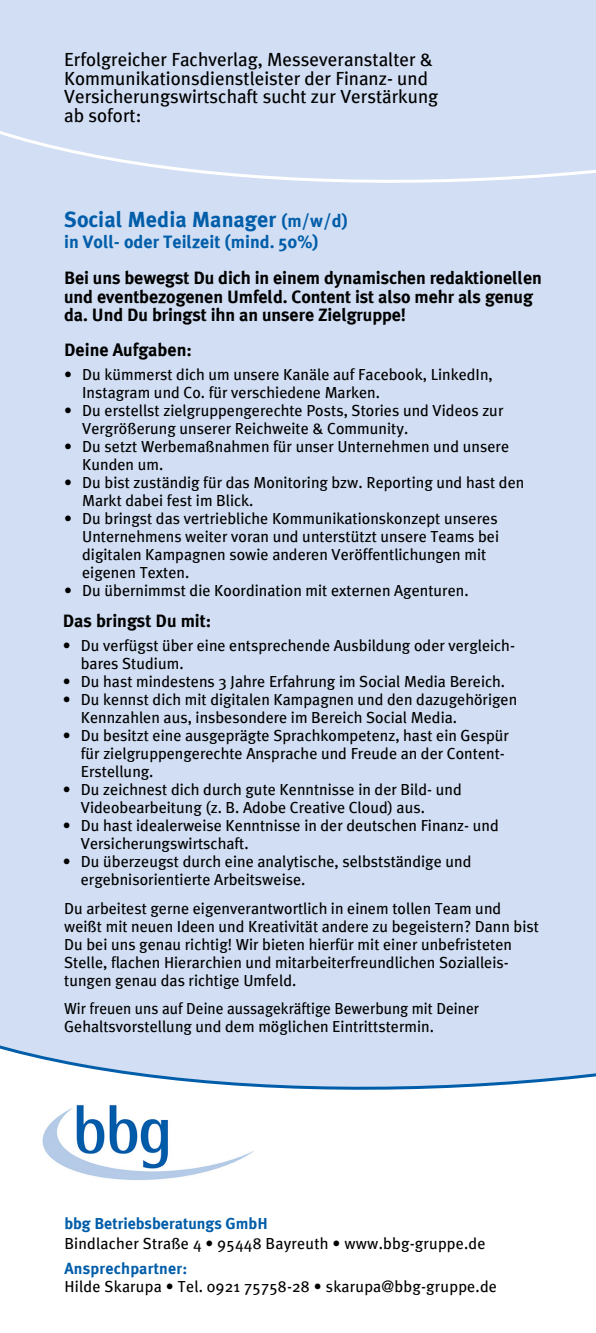
<style>
.page{position:relative;width:596px;height:1333px;background:#fff}
.page>*{position:absolute;margin:0;border:0;box-sizing:border-box;transform-origin:0 0}
.t1{font:700 22px "Meta Plus";color:#005da9}
.t2{font:19px/18.5px "Meta Plus";color:#000}
.t3{font:700 18px/18.5px "Meta Plus";letter-spacing:-.005em;color:#000}
.t4{font:700 18px "Meta Plus";color:#005da9}
.t5{font:16px/18px "Meta Plus";color:#000}
.t6{font:16px/18px "Meta Plus";color:#000;scale:.96 1}
.t7{font:700 16px "Meta Plus";color:#005da9}
.s1{font-size:18px}
</style>
<div class="page">
<img style="left:42px;top:1116px;width:212px;height:64px">
<svg style="left:0;top:901px;width:595px;height:215px;fill:#d1def3"></svg>
<div style="left:0;top:0;width:595px;height:901px;background:#d1def3"></div>
<svg style="left:0;top:131px;width:595px;height:52px"></svg>
<p class="t2" style="left:64px;top:50px;width:375px">Erfolgreicher Fachverlag, Messeveranstalter &amp; Kommunikationsdienstleister der Finanz- und Versicherungswirtschaft sucht zur Verstärkung ab sofort:</p>
<h1 class="t1" style="left:64px;top:206px;width:285px">Social Media Manager <span class="s1">(m/w/d)</span></h1>
<p class="t4" style="left:64px;top:231px;width:256px">in Voll- oder Teilzeit (mind. 50%)</p>
<p class="t3" style="left:64px;top:269px;width:479px">Bei uns bewegst Du dich in einem dynamischen redaktionellen und eventbezogenen Umfeld. Content ist also mehr als genug da. Und Du bringst ihn an unsere Zielgruppe!</p>
<p class="t3" style="left:64px;top:340px;width:129px">Deine Aufgaben:</p>
<p class="t5" style="left:82px;top:365px;width:412px;text-indent:-18px">• Du kümmerst dich um unsere Kanäle auf Facebook, LinkedIn,<br>Instagram und Co. für verschiedene Marken.</p>
<p class="t5" style="left:82px;top:401px;width:422px;text-indent:-18px">• Du erstellst zielgruppengerechte Posts, Stories und Videos zur<br>Vergrößerung unserer Reichweite &amp; Community.</p>
<p class="t5" style="left:82px;top:437px;width:428px;text-indent:-18px">• Du setzt Werbemaßnahmen für unser Unternehmen und unsere<br>Kunden um.</p>
<p class="t5" style="left:82px;top:473px;width:443px;text-indent:-18px">• Du bist zuständig für das Monitoring bzw. Reporting und hast den<br>Markt dabei fest im Blick.</p>
<p class="t5" style="left:82px;top:509px;width:418px;text-indent:-18px">• Du bringst das vertriebliche Kommunikationskonzept unseres Unternehmens weiter voran und unterstützt unsere Teams bei digitalen Kampagnen sowie anderen Veröffentlichungen mit eigenen Texten.</p>
<p class="t5" style="left:64px;top:581px;width:406px">• Du übernimmst die Koordination mit externen Agenturen.</p>
<p class="t3" style="left:63px;top:611px;width:150px">Das bringst Du mit:</p>
<p class="t5" style="left:81px;top:636px;width:435px;text-indent:-18px">• Du verfügst über eine entsprechende Ausbildung oder vergleich&shy;bares Studium.</p>
<p class="t5" style="left:63px;top:672px;width:443px">• Du hast mindestens 3 Jahre Erfahrung im Social Media Bereich.</p>
<p class="t5" style="left:81px;top:690px;width:437px;text-indent:-18px">• Du kennst dich mit digitalen Kampagnen und den dazugehörigen<br>Kennzahlen aus, insbesondere im Bereich Social Media.</p>
<p class="t5" style="left:81px;top:726px;width:429px;text-indent:-18px">• Du besitzt eine ausgeprägte Sprachkompetenz, hast ein Gespür für zielgruppengerechte Ansprache und Freude an der Content-<br>Erstellung.</p>
<p class="t5" style="left:81px;top:780px;width:382px;text-indent:-18px">• Du zeichnest dich durch gute Kenntnisse in der Bild- und<br>Videobearbeitung (z. B. Adobe Creative Cloud) aus.</p>
<p class="t5" style="left:81px;top:816px;width:419px;text-indent:-18px">• Du hast idealerweise Kenntnisse in der deutschen Finanz- und<br>Versicherungswirtschaft.</p>
<p class="t5" style="left:81px;top:852px;width:392px;text-indent:-18px">• Du überzeugst durch eine analytische, selbstständige und ergebnisorientierte Arbeitsweise.</p>
<p class="t5" style="left:64px;top:899px;width:476px">Du arbeitest gerne eigenverantwortlich in einem tollen Team und weißt mit neuen Ideen und Kreativität andere zu begeistern? Dann bist Du bei uns genau richtig! Wir bieten hierfür mit einer unbefristeten Stelle, flachen Hierarchien und mitarbeiterfreundlichen Sozialleis&shy;tungen genau das richtige Umfeld.</p>
<p class="t6" style="left:64px;top:999px;width:433px">Wir freuen uns auf Deine aussagekräftige Bewerbung mit Deiner<br>Gehaltsvorstellung und dem möglichen Eintrittstermin.</p>
<p class="t7" style="left:64px;top:1214px;width:205px">bbg Betriebsberatungs GmbH</p>
<p class="t5" style="left:64px;top:1233px;width:422px">Bindlacher Straße 4 • 95448 Bayreuth • www.bbg-gruppe.de</p>
<p class="t7" style="left:64px;top:1258px;width:124px">Ansprechpartner:</p>
<p class="t5" style="left:64px;top:1276px;width:434px">Hilde Skarupa • Tel. 0921 75758-28 • skarupa@bbg-gruppe.de</p>
</div>
